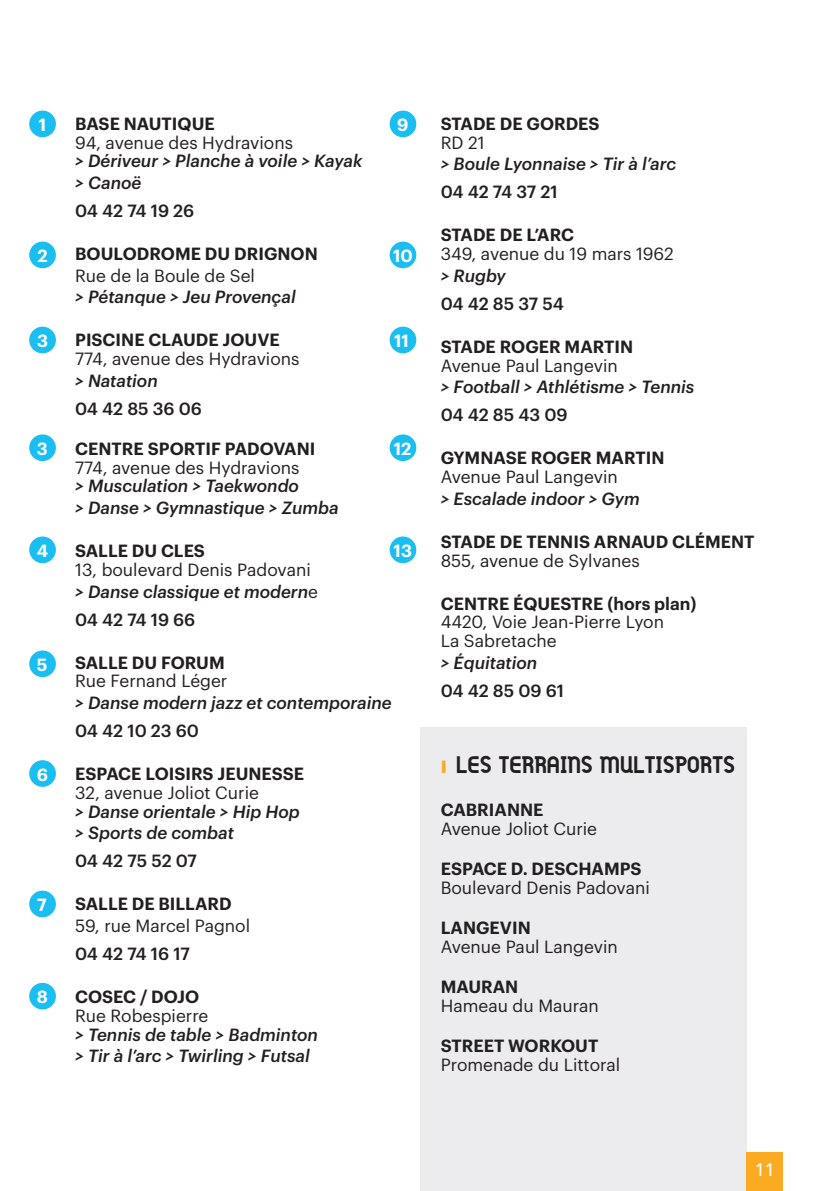
<style>
.page{position:relative;width:840px;height:1191px;background:#fff}
.page>*{position:absolute;margin:0;border:0;box-sizing:border-box;transform-origin:0 0}
.t1{font:24px "Gilbert Bold Preview 4";color:#231f20}
.t2{font:500 18px "Avenir";color:#fff}
.t3{font:17.2px/21.6px "Graphik";color:#231f20}
.t4{font:italic 500 17.2px/21.6px "Graphik";color:#231f20}
.t5{font:600 17.2px "Graphik";color:#231f20}
.t6{font:500 17.2px "Graphik";letter-spacing:-.005em;color:#231f20}
.t7{font:600 17.2px "Graphik";color:#fff}
.s1{font-weight:500;font-style:italic}
.s2{font-family:"Graphik";font-weight:700;font-size:17.2px;color:#faab22}
</style>
<div class="page">
<div style="left:420px;top:727px;width:326px;height:464px;background:#ececee"></div>
<div style="left:746px;top:1152px;width:36px;height:39px;background:#faab22"></div>
<div style="left:29px;top:111px;width:27px;height:26px;background:#1abef0;border-radius:50%"></div>
<div style="left:389px;top:111px;width:27px;height:26px;background:#1abef0;border-radius:50%"></div>
<div style="left:29px;top:242px;width:27px;height:26px;background:#1abef0;border-radius:50%"></div>
<div style="left:389px;top:242px;width:27px;height:26px;background:#1abef0;border-radius:50%"></div>
<div style="left:29px;top:327px;width:27px;height:26px;background:#1abef0;border-radius:50%"></div>
<div style="left:389px;top:327px;width:27px;height:26px;background:#1abef0;border-radius:50%"></div>
<div style="left:29px;top:434px;width:27px;height:27px;background:#1abef0;border-radius:50%"></div>
<div style="left:389px;top:434px;width:27px;height:27px;background:#1abef0;border-radius:50%"></div>
<div style="left:29px;top:536px;width:27px;height:27px;background:#1abef0;border-radius:50%"></div>
<div style="left:389px;top:536px;width:27px;height:27px;background:#1abef0;border-radius:50%"></div>
<div style="left:29px;top:650px;width:27px;height:27px;background:#1abef0;border-radius:50%"></div>
<div style="left:29px;top:760px;width:27px;height:27px;background:#1abef0;border-radius:50%"></div>
<div style="left:29px;top:890px;width:27px;height:27px;background:#1abef0;border-radius:50%"></div>
<div style="left:29px;top:982px;width:27px;height:27px;background:#1abef0;border-radius:50%"></div>
<p class="t5" style="left:75px;top:110px;width:141px">BASE NAUTIQUE</p>
<p class="t3" style="left:75px;top:130px;width:219px">94, avenue des Hydravions</p>
<p class="t4" style="left:75px;top:149px;width:288px">&gt; Dériveur &gt; Planche à voile &gt; Kayak &gt; Canoë</p>
<p class="t6" style="left:75px;top:197px;width:120px">04 42 74 19 26</p>
<p class="t5" style="left:75px;top:241px;width:244px">BOULODROME DU DRIGNON</p>
<p class="t3" style="left:75px;top:263px;width:181px">Rue de la Boule de Sel</p>
<p class="t4" style="left:75px;top:285px;width:222px">&gt; Pétanque &gt; Jeu Provençal</p>
<p class="t5" style="left:75px;top:327px;width:206px">PISCINE CLAUDE JOUVE</p>
<p class="t3" style="left:75px;top:347px;width:226px">774, avenue des Hydravions</p>
<p class="t4" style="left:75px;top:368px;width:84px">&gt; Natation</p>
<p class="t6" style="left:75px;top:395px;width:128px">04 42 85 36 06</p>
<p class="t5" style="left:75px;top:436px;width:241px">CENTRE SPORTIF PADOVANI</p>
<p class="t3" style="left:75px;top:455px;width:226px">774, avenue des Hydravions</p>
<p class="t4" style="left:75px;top:474px;width:265px">&gt; Musculation &gt; Taekwondo<br>&gt; Danse &gt; Gymnastique &gt; Zumba</p>
<p class="t5" style="left:75px;top:538px;width:131px">SALLE DU CLES</p>
<p class="t3" style="left:75px;top:557px;width:244px">13, boulevard Denis Padovani <span class="s1">&gt; Danse classique et modern</span>e</p>
<p class="t6" style="left:75px;top:606px;width:121px">04 42 74 19 66</p>
<p class="t5" style="left:75px;top:649px;width:151px">SALLE DU FORUM</p>
<p class="t3" style="left:75px;top:669px;width:154px">Rue Fernand Léger</p>
<p class="t4" style="left:75px;top:690px;width:318px">&gt; Danse modern jazz et contemporaine</p>
<p class="t6" style="left:75px;top:717px;width:125px">04 42 10 23 60</p>
<p class="t5" style="left:75px;top:761px;width:230px">ESPACE LOISIRS JEUNESSE</p>
<p class="t3" style="left:75px;top:780px;width:185px">32, avenue Joliot Curie</p>
<p class="t4" style="left:75px;top:799px;width:226px">&gt; Danse orientale &gt; Hip Hop &gt; Sports de combat</p>
<p class="t6" style="left:75px;top:848px;width:123px">04 42 75 52 07</p>
<p class="t5" style="left:75px;top:891px;width:158px">SALLE DE BILLARD</p>
<p class="t3" style="left:75px;top:913px;width:176px">59, rue Marcel Pagnol</p>
<p class="t6" style="left:75px;top:940px;width:116px">04 42 74 16 17</p>
<p class="t5" style="left:75px;top:984px;width:125px">COSEC / DOJO</p>
<p class="t3" style="left:75px;top:1003px;width:135px">Rue Robespierre</p>
<p class="t4" style="left:75px;top:1022px;width:244px">&gt; Tennis de table &gt; Badminton &gt; Tir à l’arc &gt; Twirling &gt; Futsal</p>
<p class="t7" style="left:39px;top:112px;width:9px">1</p>
<p class="t7" style="left:397px;top:112px;width:13px">9</p>
<p class="t7" style="left:37px;top:243px;width:12px">2</p>
<p class="t7" style="left:393px;top:243px;width:21px">10</p>
<p class="t7" style="left:37px;top:328px;width:12px">3</p>
<p class="t7" style="left:394px;top:328px;width:16px">11</p>
<p class="t7" style="left:37px;top:435px;width:12px">3</p>
<p class="t7" style="left:393px;top:435px;width:19px">12</p>
<p class="t7" style="left:393px;top:537px;width:20px">13</p>
<p class="t7" style="left:37px;top:537px;width:13px">4</p>
<p class="t7" style="left:37px;top:651px;width:12px">5</p>
<p class="t7" style="left:37px;top:761px;width:13px">6</p>
<p class="t7" style="left:37px;top:891px;width:11px">7</p>
<p class="t7" style="left:37px;top:983px;width:13px">8</p>
<p class="t5" style="left:440px;top:110px;width:160px">STADE DE GORDES</p>
<p class="t3" style="left:440px;top:130px;width:45px">RD 21</p>
<p class="t4" style="left:440px;top:152px;width:237px">&gt; Boule Lyonnaise &gt; Tir à l’arc</p>
<p class="t6" style="left:440px;top:179px;width:118px">04 42 74 37 21</p>
<p class="t5" style="left:440px;top:222px;width:135px">STADE DE L’ARC</p>
<p class="t3" style="left:440px;top:241px;width:234px">349, avenue du 19 mars 1962</p>
<p class="t4" style="left:440px;top:263px;width:67px">&gt; Rugby</p>
<p class="t6" style="left:440px;top:290px;width:124px">04 42 85 37 54</p>
<p class="t5" style="left:440px;top:333px;width:194px">STADE ROGER MARTIN</p>
<p class="t3" style="left:440px;top:353px;width:178px">Avenue Paul Langevin</p>
<p class="t4" style="left:440px;top:375px;width:255px">&gt; Football &gt; Athlétisme &gt; Tennis</p>
<p class="t6" style="left:440px;top:402px;width:128px">04 42 85 43 09</p>
<p class="t5" style="left:440px;top:445px;width:225px">GYMNASE ROGER MARTIN</p>
<p class="t3" style="left:440px;top:464px;width:178px">Avenue Paul Langevin</p>
<p class="t4" style="left:440px;top:486px;width:200px">&gt; Escalade indoor &gt; Gym</p>
<p class="t5" style="left:440px;top:528px;width:315px">STADE DE TENNIS ARNAUD CLÉMENT</p>
<p class="t3" style="left:440px;top:548px;width:200px">855, avenue de Sylvanes</p>
<p class="t5" style="left:440px;top:590px;width:257px">CENTRE ÉQUESTRE (hors plan)</p>
<p class="t3" style="left:440px;top:611px;width:225px;line-height:18.6px">4420, Voie Jean-Pierre Lyon<br>La Sabretache</p>
<p class="t4" style="left:440px;top:650px;width:98px">&gt; Équitation</p>
<p class="t6" style="left:440px;top:677px;width:125px">04 42 85 09 61</p>
<h1 class="t1" style="left:440px;top:743px;width:296px"><span class="s2">I</span> LES TERRAINS MULTISPORTS</h1>
<p class="t5" style="left:440px;top:796px;width:104px">CABRIANNE</p>
<p class="t3" style="left:440px;top:816px;width:158px">Avenue Joliot Curie</p>
<p class="t5" style="left:440px;top:855px;width:202px">ESPACE D. DESCHAMPS</p>
<p class="t3" style="left:440px;top:875px;width:210px">Boulevard Denis Padovani</p>
<p class="t5" style="left:440px;top:914px;width:91px">LANGEVIN</p>
<p class="t3" style="left:440px;top:934px;width:178px">Avenue Paul Langevin</p>
<p class="t5" style="left:440px;top:973px;width:79px">MAURAN</p>
<p class="t3" style="left:440px;top:993px;width:159px">Hameau du Mauran</p>
<p class="t5" style="left:440px;top:1032px;width:159px">STREET WORKOUT</p>
<p class="t3" style="left:440px;top:1052px;width:181px">Promenade du Littoral</p>
<p class="t2" style="left:754px;top:1158px;width:22px">11</p>
</div>
